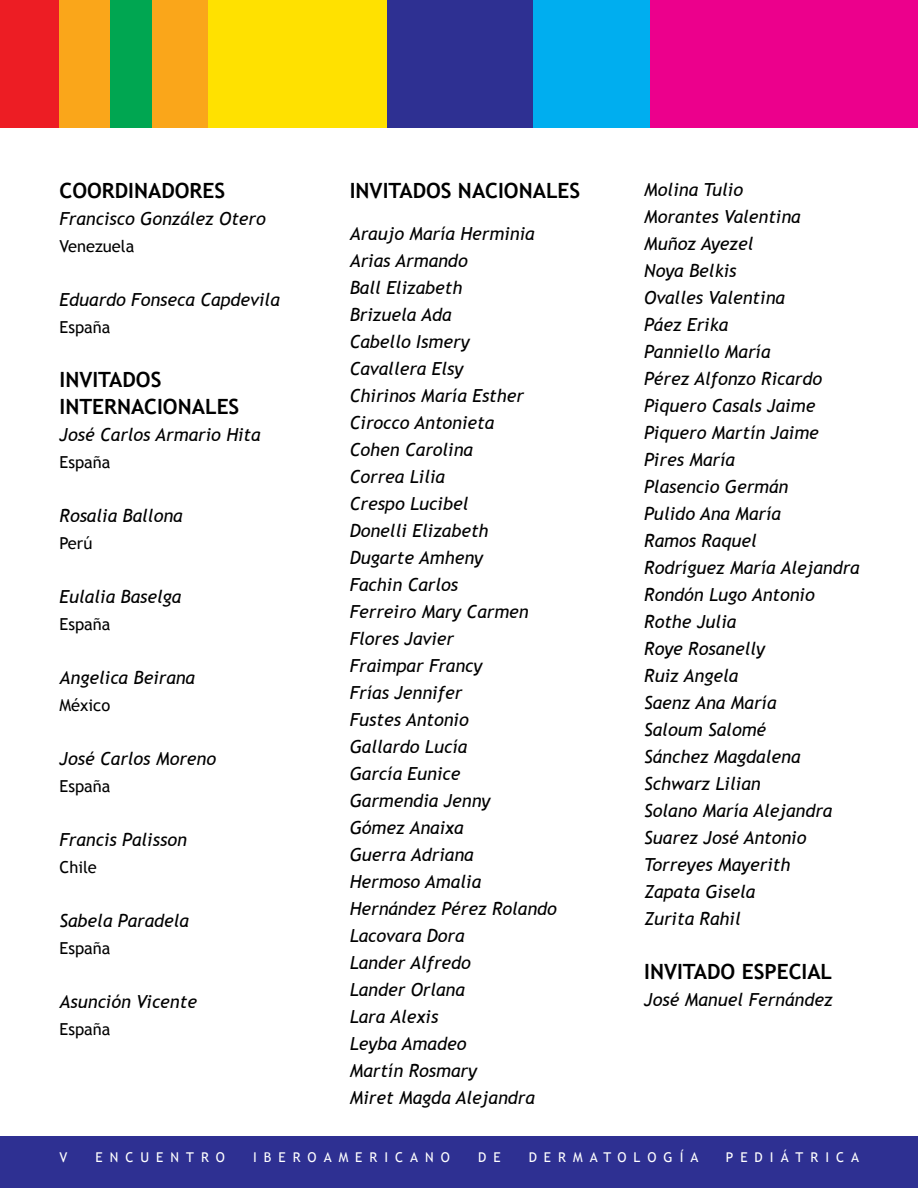
<style>
.page{position:relative;width:918px;height:1188px;background:#fff}
.page>*{position:absolute;margin:0;border:0;box-sizing:border-box;transform-origin:0 0}
.t1{font:700 21px/27px "Trebuchet MS";color:#000}
.t2{font:italic 18px/27px "Trebuchet MS";color:#000}
.t3{font:16.5px "Trebuchet MS";color:#000}
.t4{font:13.5px "Trebuchet MS";letter-spacing:.52em;color:#fff}
</style>
<div class="page">
<div style="left:0;top:0;width:85px;height:128px;background:#ed1d24"></div>
<div style="left:60px;top:0;width:78px;height:128px;background:#faa61a"></div>
<div style="left:110px;top:0;width:49px;height:128px;background:#00a651"></div>
<div style="left:153px;top:0;width:70px;height:128px;background:#faa61a"></div>
<div style="left:208px;top:0;width:191px;height:128px;background:#ffe100"></div>
<div style="left:387px;top:0;width:191px;height:128px;background:#2e3092"></div>
<div style="left:0;top:1137px;width:918px;height:51px;background:#2e3092"></div>
<div style="left:533px;top:0;width:140px;height:128px;background:#00aeef"></div>
<div style="left:650px;top:0;width:268px;height:128px;background:#ec008c"></div>
<p class="t1" style="left:60px;top:177px;width:167px">COORDINADORES</p>
<p class="t2" style="left:60px;top:206px;width:208px">Francisco González Otero</p>
<p class="t3" style="left:60px;top:237px;width:76px">Venezuela</p>
<p class="t2" style="left:60px;top:287px;width:222px">Eduardo Fonseca Capdevila</p>
<p class="t3" style="left:60px;top:318px;width:53px">España</p>
<p class="t1" style="left:60px;top:366px;width:181px">INVITADOS<br>INTERNACIONALES</p>
<p class="t2" style="left:60px;top:422px;width:203px">José Carlos Armario Hita</p>
<p class="t3" style="left:60px;top:453px;width:53px">España</p>
<p class="t2" style="left:60px;top:503px;width:125px">Rosalia Ballona</p>
<p class="t3" style="left:60px;top:534px;width:34px">Perú</p>
<p class="t2" style="left:60px;top:584px;width:123px">Eulalia Baselga</p>
<p class="t3" style="left:60px;top:615px;width:53px">España</p>
<p class="t2" style="left:60px;top:665px;width:137px">Angelica Beirana</p>
<p class="t3" style="left:60px;top:696px;width:52px">México</p>
<p class="t2" style="left:60px;top:746px;width:158px">José Carlos Moreno</p>
<p class="t3" style="left:60px;top:777px;width:53px">España</p>
<p class="t2" style="left:60px;top:827px;width:129px">Francis Palisson</p>
<p class="t3" style="left:60px;top:858px;width:39px">Chile</p>
<p class="t2" style="left:60px;top:908px;width:131px">Sabela Paradela</p>
<p class="t3" style="left:60px;top:939px;width:53px">España</p>
<p class="t2" style="left:60px;top:989px;width:139px">Asunción Vicente</p>
<p class="t3" style="left:60px;top:1020px;width:53px">España</p>
<p class="t1" style="left:350px;top:177px;width:232px">INVITADOS NACIONALES</p>
<p class="t2" style="left:350px;top:221px;width:209px">Araujo María Herminia<br>Arias Armando<br>Ball Elizabeth<br>Brizuela Ada<br>Cabello Ismery<br>Cavallera Elsy<br>Chirinos María Esther<br>Cirocco Antonieta<br>Cohen Carolina<br>Correa Lilia<br>Crespo Lucibel<br>Donelli Elizabeth<br>Dugarte Amheny<br>Fachin Carlos<br>Ferreiro Mary Carmen<br>Flores Javier<br>Fraimpar Francy<br>Frías Jennifer<br>Fustes Antonio<br>Gallardo Lucía<br>García Eunice<br>Garmendia Jenny<br>Gómez Anaixa<br>Guerra Adriana<br>Hermoso Amalia<br>Hernández Pérez Rolando<br>Lacovara Dora<br>Lander Alfredo<br>Lander Orlana<br>Lara Alexis<br>Leyba Amadeo<br>Martín Rosmary<br>Miret Magda Alejandra</p>
<p class="t2" style="left:644px;top:176px;width:217px">Molina Tulio<br>Morantes Valentina<br>Muñoz Ayezel<br>Noya Belkis<br>Ovalles Valentina<br>Páez Erika<br>Panniello María<br>Pérez Alfonzo Ricardo<br>Piquero Casals Jaime<br>Piquero Martín Jaime<br>Pires María<br>Plasencio Germán<br>Pulido Ana María<br>Ramos Raquel<br>Rodríguez María Alejandra<br>Rondón Lugo Antonio<br>Rothe Julia<br>Roye Rosanelly<br>Ruiz Angela<br>Saenz Ana María<br>Saloum Salomé<br>Sánchez Magdalena<br>Schwarz Lilian<br>Solano María Alejandra<br>Suarez José Antonio<br>Torreyes Mayerith<br>Zapata Gisela<br>Zurita Rahil</p>
<p class="t1" style="left:644px;top:958px;width:190px">INVITADO ESPECIAL</p>
<p class="t2" style="left:644px;top:986px;width:190px">José Manuel Fernández</p>
<p class="t4" style="left:60px;top:1149px;width:9px">V</p>
<p class="t4" style="left:96px;top:1149px;width:131px">ENCUENTRO</p>
<p class="t4" style="left:253px;top:1149px;width:198px">IBEROAMERICANO</p>
<p class="t4" style="left:478px;top:1149px;width:24px">D E</p>
<p class="t4" style="left:529px;top:1149px;width:171px">DERMATOLOGÍA</p>
<p class="t4" style="left:726px;top:1149px;width:135px">PEDIÁTRICA</p>
</div>
